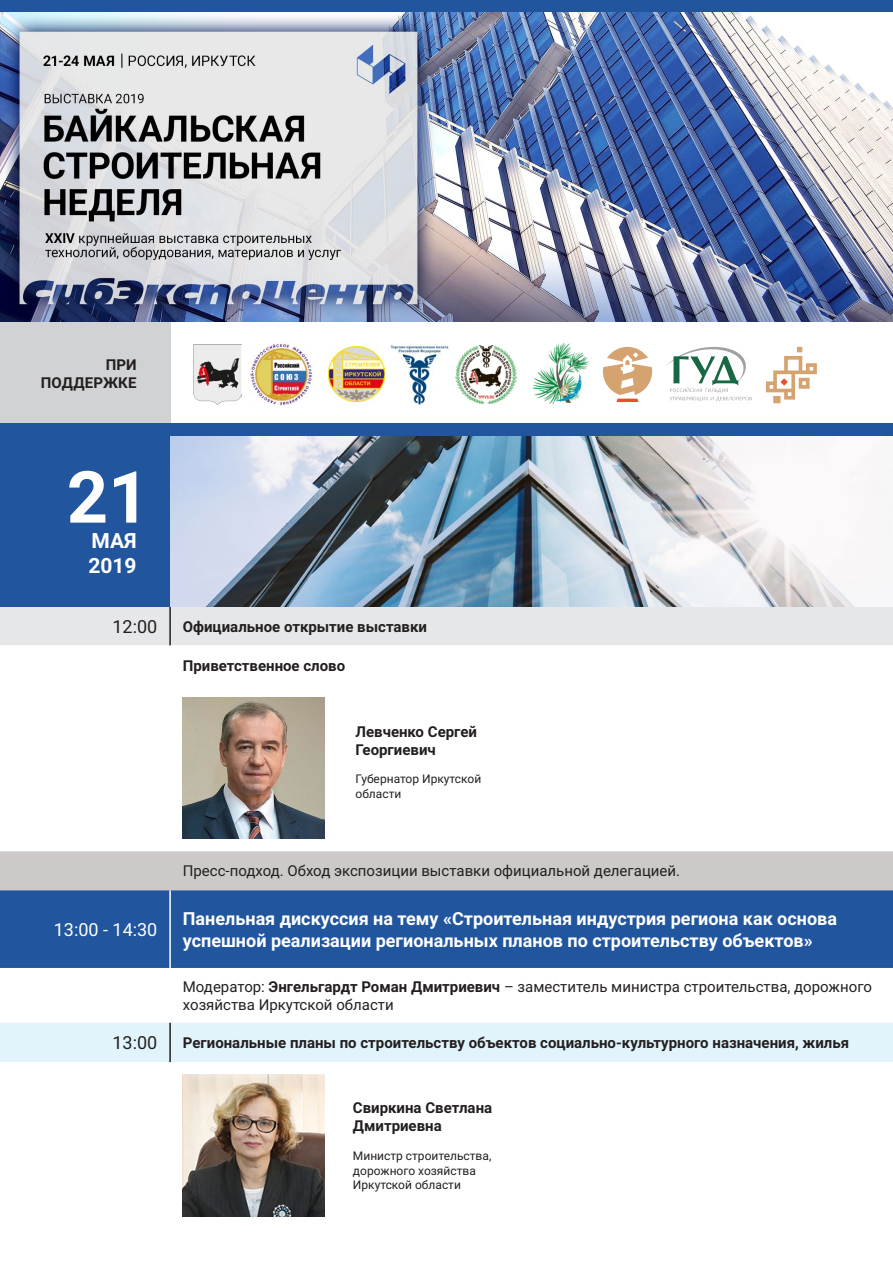
<style>
.page{position:relative;width:893px;height:1263px;background:#fff}
.page>*{position:absolute;margin:0;border:0;box-sizing:border-box;transform-origin:0 0}
.t1{font:700 72px "Roboto";color:#fff}
.t2{font:700 21px/25.2px "Roboto";color:#fff}
.t3{font:700 18px/21.6px "Roboto";color:#fff}
.t4{font:18px "Roboto";color:#fff}
.t5{font:18px "Roboto";color:#231f20}
.t6{font:700 15px/18px "Roboto";color:#231f20}
.t7{font:15px/18px "Roboto";color:#231f20}
.t8{font:12px/14.4px "Roboto";color:#231f20}
.s1{font-weight:700}
</style>
<div class="page">
<div style="left:0;top:606px;width:893px;height:40px;background:#e6e7e9"></div>
<div style="left:0;top:851px;width:893px;height:39px;background:#cdc9c8"></div>
<div style="left:0;top:890px;width:893px;height:78px;background:#21569e"></div>
<hr style="left:169px;top:606px;width:2px;height:39px;background:#231f20">
<hr style="left:169px;top:890px;width:2px;height:78px;background:#fff">
<img style="left:183px;top:697px;width:141px;height:141px">
<div style="left:0;top:1023px;width:893px;height:39px;background:#e1f4fc"></div>
<hr style="left:169px;top:1023px;width:2px;height:39px;background:#231f20">
<img style="left:183px;top:1075px;width:141px;height:141px">
<div style="left:0;top:436px;width:170px;height:170px;background:#21569e"></div>
<img style="left:170px;top:436px;width:706px;height:170px">
<div style="left:0;top:0;width:893px;height:13px;background:#21569e"></div>
<div style="left:0;top:322px;width:170px;height:102px;background:#d1d2d4"></div>
<img style="left:250px;top:343px;width:79px;height:63px">
<img style="left:455px;top:345px;width:61px;height:58px">
<img style="left:532px;top:343px;width:57px;height:62px">
<svg style="left:603px;top:347px;width:49px;height:55px"></svg>
<svg style="left:667px;top:347px;width:85px;height:54px"></svg>
<svg style="left:766px;top:347px;width:51px;height:56px"></svg>
<img style="left:390px;top:345px;width:59px;height:60px">
<img style="left:329px;top:346px;width:55px;height:56px">
<img style="left:0;top:13px;width:893px;height:309px">
<div style="left:0;top:423px;width:893px;height:13px;background:#21569e"></div>
<img style="left:193px;top:344px;width:49px;height:60px">
<p class="t6" style="left:41px;top:355px;width:97px;text-align:right">ПРИ<br>ПОДДЕРЖКЕ</p>
<h1 class="t1" style="left:67px;top:447px;width:84px">21</h1>
<h2 class="t2" style="left:88px;top:527px;width:50px">МАЯ<br>2019</h2>
<p class="t5" style="left:113px;top:614px;width:46px">12:00</p>
<p class="t6" style="left:183px;top:617px;width:246px">Официальное открытие выставки</p>
<p class="t6" style="left:183px;top:656px;width:164px">Приветственное слово</p>
<p class="t6" style="left:355px;top:722px;width:123px">Левченко Сергей<br>Георгиевич</p>
<p class="t8" style="left:355px;top:771px;width:127px">Губернатор Иркутской области</p>
<p class="t7" style="left:183px;top:861px;width:499px">Пресс-подход. Обход экспозиции выставки официальной делегацией.</p>
<p class="t4" style="left:54px;top:917px;width:105px">13:00 - 14:30</p>
<p class="t3" style="left:183px;top:907px;width:656px">Панельная дискуссия на тему «Строительная индустрия региона как основа успешной реализации региональных планов по строительству объектов»</p>
<p class="t7" style="left:183px;top:977px;width:691px">Модератор: <span class="s1">Энгельгардт Роман Дмитриевич</span> – заместитель министра строительства, дорожного хозяйства Иркутской области</p>
<p class="t5" style="left:113px;top:1030px;width:46px">13:00</p>
<p class="t6" style="left:183px;top:1033px;width:668px">Региональные планы по строительству объектов социально-культурного назначения, жилья</p>
<p class="t6" style="left:353px;top:1098px;width:141px">Свиркина Светлана<br>Дмитриевна</p>
<p class="t8" style="left:353px;top:1148px;width:140px">Министр строительства, дорожного хозяйства<br>Иркутской области</p>
</div>
